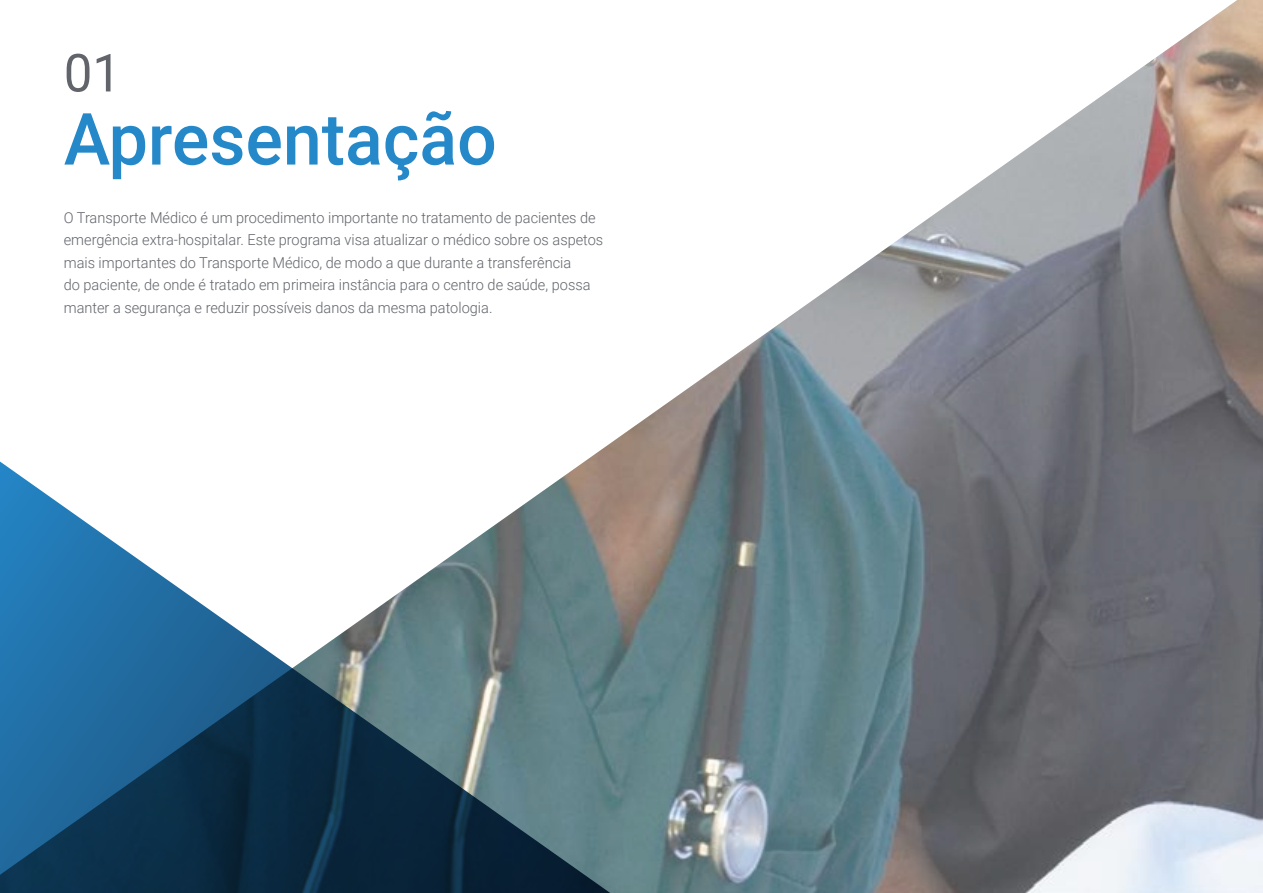
<style>
.page{position:relative;width:1263px;height:893px;background:#fff}
.page>*{position:absolute;margin:0;border:0;box-sizing:border-box;transform-origin:0 0}
.t1{font:500 72px "Roboto";color:#2488c9}
.t2{font:52.5px "Roboto";color:#61646a}
.t3{font:300 15px/22.5px "Roboto";color:#61646a}
</style>
<div class="page">
<img style="left:606px;top:0;width:657px;height:893px">
<svg style="left:0;top:446px;width:640px;height:447px"></svg>
<h2 class="t2" style="left:64px;top:36px;width:59px">01</h2>
<h1 class="t1" style="left:64px;top:89px;width:435px">Apresentação</h1>
<p class="t3" style="left:64px;top:205px;width:541px">O Transporte Médico é um procedimento importante no tratamento de pacientes de emergência extra-hospitalar. Este programa visa atualizar o médico sobre os aspetos mais importantes do Transporte Médico, de modo a que durante a transferência<br>do paciente, de onde é tratado em primeira instância para o centro de saúde, possa manter a segurança e reduzir possíveis danos da mesma patologia.</p>
</div>
